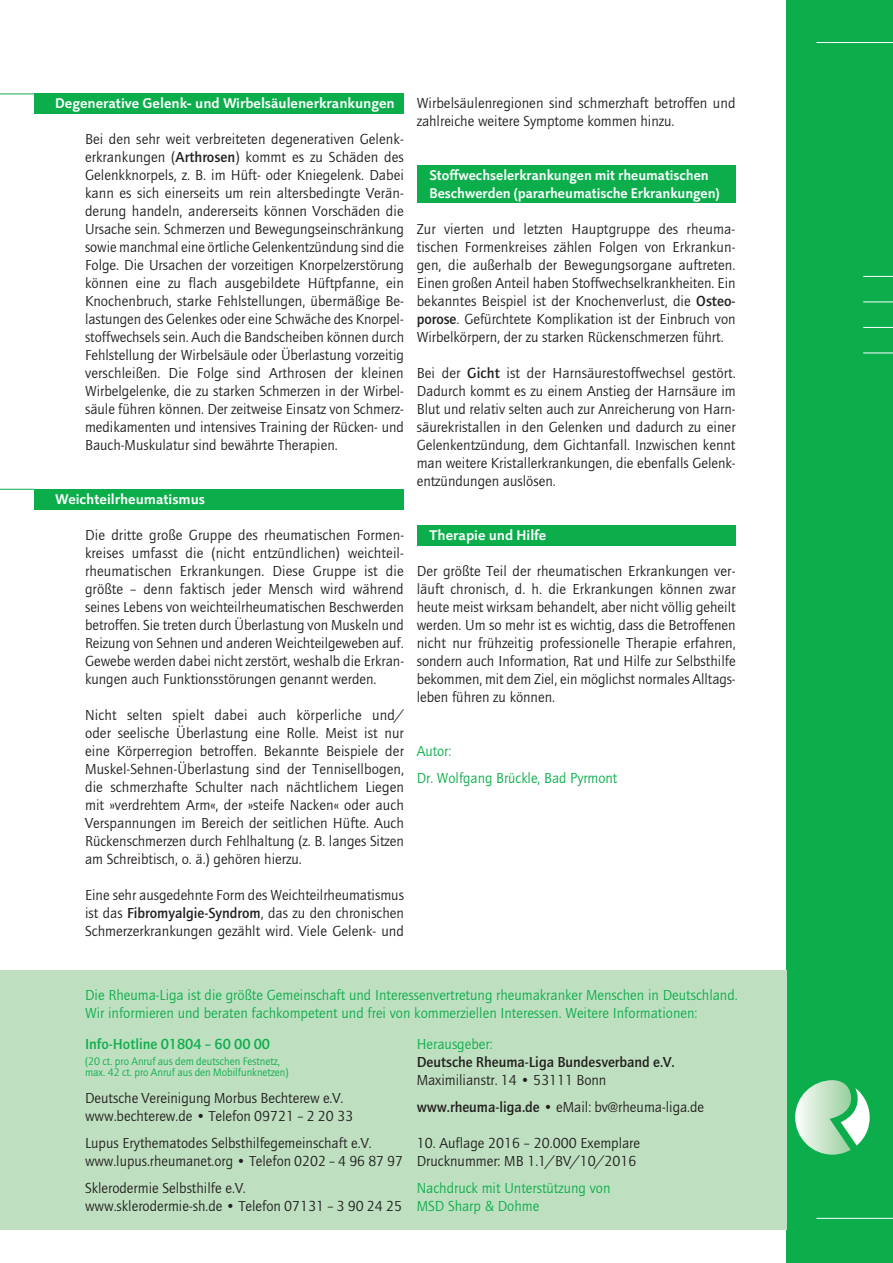
<style>
.page{position:relative;width:893px;height:1263px;background:#fff}
.page>*{position:absolute;margin:0;border:0;box-sizing:border-box;transform-origin:0 0}
.t1{font:15px/18px "Quay Roman";color:#231f20}
.t2{font:15px/18px "Quay Roman";color:#0cae4c}
.t3{font:700 15px "Quay";color:#231f20}
.t4{font:700 15px "Quay";color:#0cae4c}
.t5{font:14.25px "Projekt Halbfett";color:#fff}
.t6{font:14.25px/18px "Projekt Halbfett";color:#fff;scale:.96 1}
.t7{font:11.25px/11.2px "Quay Roman";color:#0cae4c}
.s1{font-family:"Quay";font-weight:700}
</style>
<div class="page">
<div style="left:34px;top:489px;width:370px;height:20px;background:#0cae4c"></div>
<hr style="left:0;top:489px;width:34px;height:1px;background:#0cae4c">
<div style="left:417px;top:525px;width:319px;height:21px;background:#0cae4c"></div>
<div style="left:417px;top:166px;width:319px;height:37px;background:#0cae4c"></div>
<div style="left:787px;top:0;width:106px;height:1263px;background:#0cae4c"></div>
<hr style="left:816px;top:1218px;width:77px;height:1px;background:#fff">
<hr style="left:816px;top:42px;width:77px;height:1px;background:#fff">
<hr style="left:863px;top:276px;width:30px;height:1px;background:#fff">
<hr style="left:863px;top:302px;width:30px;height:1px;background:#fff">
<hr style="left:863px;top:327px;width:30px;height:1px;background:#fff">
<hr style="left:863px;top:353px;width:30px;height:1px;background:#fff">
<div style="left:34px;top:94px;width:370px;height:20px;background:#0cae4c"></div>
<hr style="left:0;top:94px;width:34px;height:1px;background:#0cae4c">
<svg style="left:795px;top:1080px;width:75px;height:75px"></svg>
<div style="left:0;top:970px;width:787px;height:259px;background:#bfe0c0"></div>
<p class="t5" style="left:55px;top:95px;width:341px">Degenerative Gelenk- und Wirbelsäulenerkrankungen</p>
<p class="t1" style="left:85px;top:130px;width:321px;text-align:justify">Bei den sehr weit verbreiteten degenerativen Gelenk&shy;erkrankungen (<span class="s1">Arthrosen</span>) kommt es zu Schäden des Gelenkknorpels, z. B. im Hüft- oder Kniegelenk. Dabei kann es sich einerseits um rein altersbedingte Verän&shy;derung handeln, andererseits können Vorschäden die Ursache sein. Schmerzen und Bewegungseinschränkung sowie manchmal eine örtliche Gelenkentzündung sind die Folge. Die Ursachen der vorzeitigen Knorpelzerstörung können eine zu flach ausgebildete Hüftpfanne, ein Knochenbruch, starke Fehlstellungen, übermäßige Be&shy;lastungen des Gelenkes oder eine Schwäche des Knorpel&shy;stoffwechsels sein. Auch die Bandscheiben können durch Fehlstellung der Wirbelsäule oder Überlastung vorzeitig verschleißen. Die Folge sind Arthrosen der kleinen Wirbelgelenke, die zu starken Schmerzen in der Wirbel&shy;säule führen können. Der zeitweise Einsatz von Schmerz&shy;medikamenten und intensives Training der Rücken- und Bauch-Muskulatur sind bewährte Therapien.</p>
<p class="t5" style="left:55px;top:491px;width:151px">Weichteilrheumatismus</p>
<p class="t1" style="left:85px;top:526px;width:321px">Die dritte große Gruppe des rheumatischen Formen&shy;kreises umfasst die (nicht entzündlichen) weichteil-- rheumatischen Erkrankungen. Diese Gruppe ist die größte – denn faktisch jeder Mensch wird während seines Lebens von weichteilrheumatischen Beschwerden betroffen. Sie treten durch Überlastung von Muskeln und Reizung von Sehnen und anderen Weichteilgeweben auf.<br>Gewebe werden dabei nicht zerstört, weshalb die Erkran&shy;kungen auch Funktionsstörungen genannt werden.</p>
<p class="t1" style="left:85px;top:706px;width:320px;text-align:justify">Nicht selten spielt dabei auch körperliche und/ oder seelische Überlastung eine Rolle. Meist ist nur eine Körperregion betroffen. Bekannte Beispiele der Muskel--Sehnen-Überlastung sind der Tennisellbogen, die schmerzhafte Schulter nach nächtlichem Liegen mit »verdrehtem Arm«, der »steife Nacken« oder auch Verspannungen im Bereich der seitlichen Hüfte. Auch Rückenschmerzen durch Fehlhaltung (z. B. langes Sitzen am Schreibtisch, o. ä.) gehören hierzu.</p>
<p class="t1" style="left:85px;top:886px;width:320px;text-align:justify">Eine sehr ausgedehnte Form des Weichteilrheumatismus ist das <span class="s1">Fibromyalgie-Syndrom</span>, das zu den chronischen Schmerzerkrankungen gezählt wird. Viele Gelenk- und</p>
<p class="t1" style="left:417px;top:94px;width:320px">Wirbelsäulenregionen sind schmerzhaft betroffen und zahlreiche weitere Symptome kommen hinzu.</p>
<p class="t6" style="left:429px;top:166px;width:304px">Stoffwechselerkrankungen mit rheumatischen<br>Beschwerden (pararheumatische Erkrankungen)</p>
<p class="t1" style="left:417px;top:220px;width:320px;text-align:justify">Zur vierten und letzten Hauptgruppe des rheuma&shy;tischen Formenkreises zählen Folgen von Erkrankun&shy;gen, die außerhalb der Bewegungsorgane auftreten.<br>Einen großen Anteil haben Stoffwechselkrankheiten. Ein bekanntes Beispiel ist der Knochenverlust, die <span class="s1">Osteo&shy;porose</span>. Gefürchtete Komplikation ist der Einbruch von Wirbelkörpern, der zu starken Rückenschmerzen führt.</p>
<p class="t1" style="left:417px;top:364px;width:321px;text-align:justify">Bei der <span class="s1">Gicht</span> ist der Harnsäurestoffwechsel gestört.<br>Dadurch kommt es zu einem Anstieg der Harnsäure im Blut und relativ selten auch zur Anreicherung von Harn&shy;säurekristallen in den Gelenken und dadurch zu einer Gelenkentzündung, dem Gichtanfall. Inzwischen kennt man weitere Kristallerkrankungen, die ebenfalls Gelenk&shy;entzündungen auslösen.</p>
<p class="t5" style="left:429px;top:527px;width:118px">Therapie und Hilfe</p>
<p class="t1" style="left:417px;top:562px;width:321px;text-align:justify">Der größte Teil der rheumatischen Erkrankungen ver&shy;läuft chronisch, d. h. die Erkrankungen können zwar heute meist wirksam behandelt, aber nicht völlig geheilt werden. Um so mehr ist es wichtig, dass die Betroffenen nicht nur frühzeitig professionelle Therapie erfahren, sondern auch Information, Rat und Hilfe zur Selbsthilfe bekommen, mit dem Ziel, ein möglichst normales Alltags&shy;leben führen zu können.</p>
<p class="t2" style="left:417px;top:738px;width:202px;line-height:27px">Autor:<br>Dr. Wolfgang Brückle, Bad Pyrmont</p>
<p class="t2" style="left:85px;top:986px;width:654px">Die Rheuma-Liga ist die größte Gemeinschaft und Interessenvertretung rheumakranker Menschen in Deutschland.<br>Wir informieren und beraten fachkompetent und frei von kommerziellen Interessen. Weitere Informationen:</p>
<p class="t4" style="left:85px;top:1035px;width:187px">Info-Hotline 01804 – 60 00 00</p>
<p class="t7" style="left:85px;top:1055px;width:205px">(20 ct. pro Anruf aus dem deutschen Festnetz, max. 42 ct. pro Anruf aus den Mobilfunknetzen)</p>
<p class="t1" style="left:85px;top:1089px;width:269px">Deutsche Vereinigung Morbus Bechterew e.V. www.bechterew.de • Telefon 09721 – 2 20 33</p>
<p class="t1" style="left:85px;top:1134px;width:320px">Lupus Erythematodes Selbsthilfegemeinschaft e.V. www.lupus.rheumanet.org • Telefon 0202 – 4 96 87 97</p>
<p class="t1" style="left:85px;top:1179px;width:319px">Sklerodermie Selbsthilfe e.V.<br>www.sklerodermie-sh.de • Telefon 07131 – 3 90 24 25</p>
<p class="t2" style="left:417px;top:1035px;width:77px">Herausgeber:</p>
<p class="t3" style="left:417px;top:1053px;width:259px">Deutsche Rheuma-Liga Bundesverband e.V.</p>
<p class="t1" style="left:417px;top:1067px;width:289px;line-height:27px">Maximilianstr. 14 • 53111 Bonn <span class="s1">www.rheuma-liga.de</span> • eMail: bv@rheuma-liga.de</p>
<p class="t1" style="left:417px;top:1134px;width:225px">10. Auflage 2016 – 20.000 Exemplare<br>Drucknummer: MB 1.1/BV/10/2016</p>
<p class="t2" style="left:417px;top:1179px;width:195px">Nachdruck mit Unterstützung von<br>MSD Sharp &amp; Dohme</p>
</div>
